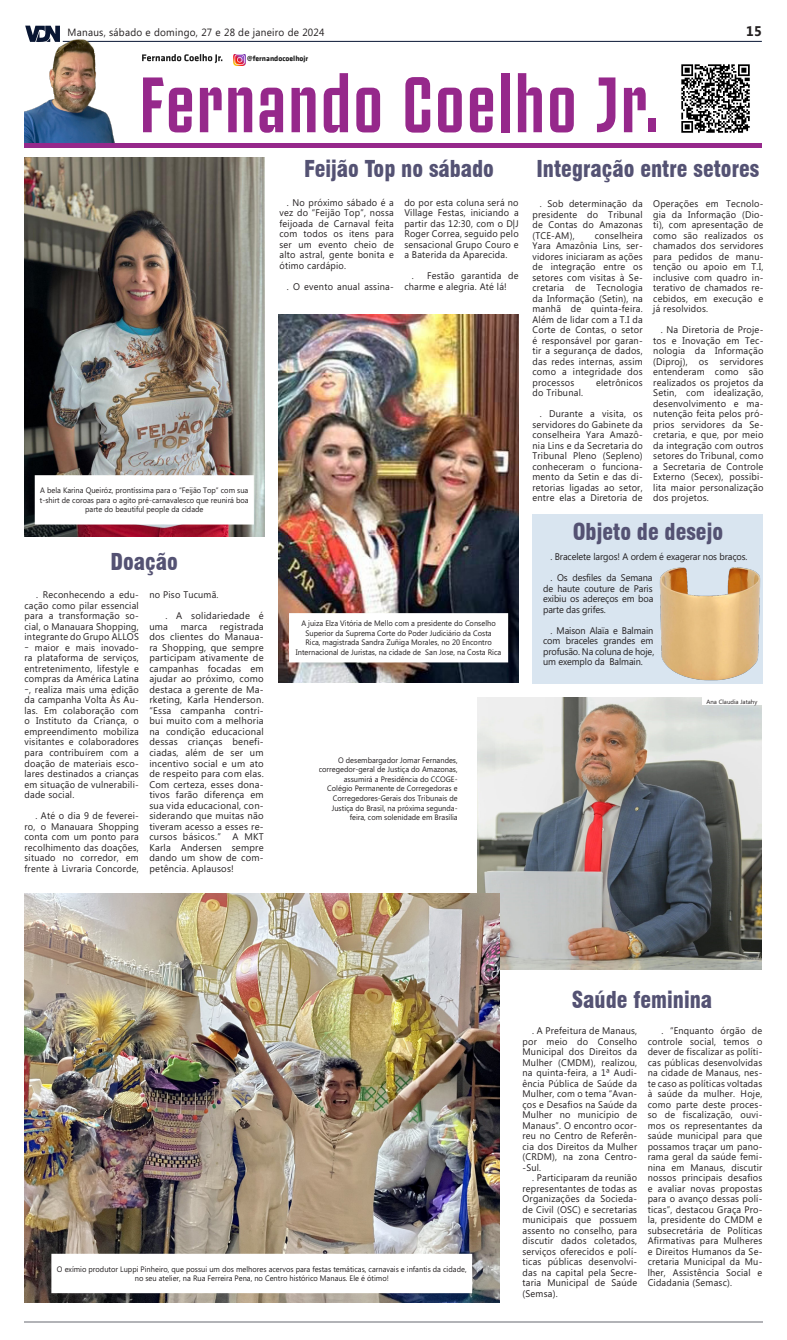
<style>
.page{position:relative;width:787px;height:1340px;background:#fff}
.page>*{position:absolute;margin:0;border:0;box-sizing:border-box;transform-origin:0 0}
.t1{font:700 78.75px "Juventus Fans";letter-spacing:.02em;color:#96288b;scale:.95 1}
.t2{font:900 condensed 22.75px "Swiss 721 BT";color:#545273;scale:.95 1}
.t3{font:700 14px "Microsoft Phags Pa";color:#231f20;scale:.95 1}
.t4{font:10.5px "Microsoft Phags Pa";letter-spacing:.025em;color:#231f20;scale:.95 1}
.t5{font:9.62px/10.5px "Microsoft Phags Pa";letter-spacing:.025em;color:#231f20;text-align:justify;scale:.95 1}
.t6{font:9.62px/10.5px "Microsoft Phags Pa";letter-spacing:.025em;color:#231f20}
.t7{font:9.62px/10.5px "Microsoft Phags Pa";letter-spacing:.025em;color:#231f20;text-align:justify;scale:.96 1}
.t8{font:9.62px "Microsoft Phags Pa";letter-spacing:-.01em;color:#231f20;scale:.95 1}
.t9{font:7.88px/9.6px "Microsoft Phags Pa";color:#231f20;text-align:center;scale:.95 1}
.t10{font:700 7.7px "MW Klavika Bd";color:#1c1c1c}
.t11{font:6.12px "Microsoft Phags Pa";color:#231f20}
</style>
<div class="page">
<hr style="left:63px;top:41px;width:698px;height:1px;background:#091634">
<svg style="left:25px;top:26px;width:35px;height:10px"></svg>
<hr style="left:25px;top:1321px;width:737px;height:1px;background:#b2b3b7">
<div style="left:532px;top:513px;width:231px;height:170px;background:#d9e5f0"></div>
<img style="left:25px;top:36px;width:97px;height:107px">
<svg style="left:142px;top:54px;width:80px;height:9px"></svg>
<svg style="left:233px;top:54px;width:12px;height:11px"></svg>
<div style="left:25px;top:143px;width:736px;height:5px;background:#96288b"></div>
<img style="left:681px;top:64px;width:69px;height:69px">
<img style="left:25px;top:158px;width:239px;height:378px">
<img style="left:279px;top:315px;width:239px;height:367px">
<img style="left:477px;top:697px;width:284px;height:272px">
<img style="left:25px;top:893px;width:474px;height:409px">
<div style="left:36px;top:477px;width:216px;height:46px;background:#fff"></div>
<div style="left:291px;top:615px;width:215px;height:45px;background:#fff"></div>
<div style="left:53px;top:1255px;width:417px;height:36px;background:#fff"></div>
<div style="left:51px;top:1253px;width:421px;height:40px;border:4px solid #fff"></div>
<img style="left:659px;top:568px;width:102px;height:113px">
<div style="left:701px;top:697px;width:60px;height:8px;background:#fff"></div>
<p class="t4" style="left:68px;top:25px;width:272px">Manaus, sábado e domingo, 27 e 28 de janeiro de 2024</p>
<p class="t3" style="left:746px;top:21px;width:18px">15</p>
<p class="t10" style="left:247px;top:53px;width:63px">@fernandocoelhojr</p>
<p class="t1" style="left:139px;top:49px;width:548px">Fernando Coelho Jr.</p>
<p class="t9" style="left:40px;top:485px;width:221px">A bela Karina Queiróz, prontíssima para o “Feijão Top” com sua t-shirt de coroas para o agito pré-carnavalesco que reunirá boa parte do beautiful people da cidade</p>
<p class="t2" style="left:110px;top:548px;width:72px">Doação</p>
<p class="t5" style="left:25px;top:589px;width:122px;text-indent:12px">. Reconhecendo a edu&shy;cação como pilar essencial para a transformação so&shy;cial, o Manauara Shopping, integrante do Grupo ALLOS</p>
<p class="t5" style="left:25px;top:642px;width:122px">– maior e mais inovado&shy;ra plataforma de serviços, entretenimento, lifestyle e compras da América Latina –, realiza mais uma edição da campanha Volta Às Au&shy;las. Em colaboração com o Instituto da Criança, o empreendimento mobiliza visitantes e colaboradores para contribuírem com a doação de materiais esco&shy;lares destinados a crianças em situação de vulnerabili&shy;dade social.</p>
<p class="t5" style="left:25px;top:810px;width:122px;text-indent:11px">. Até o dia 9 de feverei&shy;ro, o Manauara Shopping conta com um ponto para recolhimento das doações, situado no corredor, em frente à Livraria Concorde,</p>
<p class="t5" style="left:149px;top:589px;width:74px">no Piso Tucumã.</p>
<p class="t6" style="left:149px;top:610px;width:116px;text-indent:16px">. A solidariedade é uma</p>
<p class="t6" style="left:149px;top:621px;width:116px;text-align:justify;text-indent:70px">registrada dos clientes do Manaua&shy;ra Shopping, que sempre participam ativamente de campanhas focadas em ajudar ao próximo, como destaca a gerente de Ma&shy;rketing, Karla Henderson. “Essa campanha contri&shy;bui muito com a melhoria na condição educacional dessas crianças benefi&shy;ciadas, além de ser um incentivo social e um ato de respeito para com elas.<br>Com certeza, esses dona&shy;tivos farão diferença em sua vida educacional, con&shy;siderando que muitas não tiveram acesso a esses re&shy;cursos básicos.” A MKT Karla Andersen sempre dando um show de com&shy;petência. Aplausos!</p>
<p class="t6" style="left:181px;top:621px;width:28px">marca</p>
<p class="t2" style="left:304px;top:155px;width:201px">Feijão Top no sábado</p>
<p class="t5" style="left:279px;top:196px;width:122px;text-indent:7px">. No próximo sábado é a vez do “Feijão Top”, nossa feijoada de Carnaval feita com todos os itens para ser um evento cheio de alto astral, gente bonita e ótimo cardápio.</p>
<p class="t5" style="left:287px;top:280px;width:114px">. O evento anual assina-</p>
<p class="t5" style="left:404px;top:196px;width:122px">do por esta coluna será no Village Festas, iniciando a partir das 12:30, com o D|J Roger Correa, seguido pelo sensacional Grupo Couro e a Baterida da Aparecida.</p>
<p class="t5" style="left:411px;top:270px;width:4px">.</p>
<p class="t5" style="left:404px;top:270px;width:122px;text-indent:23px">Festão garantida de charme e alegria. Até lá!</p>
<p class="t9" style="left:296px;top:618px;width:218px">A juiza Elza Vitória de Mello com a presidente do Conselho Superior da Suprema Corte do Poder Judiciário da Costa<br>Rica, magistrada Sandra Zuñiga Morales, no 20 Encontro Internacional de Juristas, na cidade de San Jose, na Costa Rica</p>
<p class="t2" style="left:536px;top:155px;width:236px">Integração entre setores</p>
<p class="t5" style="left:532px;top:198px;width:117px;text-indent:7px">. Sob determinação da presidente do Tribunal de Contas do Amazonas (TCE-AM),</p>
<p class="t5" style="left:532px;top:229px;width:117px;text-indent:62px">conselheira Yara Amazônia Lins, ser&shy;vidores iniciaram as ações de integração entre os setores com visitas à Se&shy;cretaria de Tecnologia da Informação (Setin), na manhã de quinta-feira.<br>Além de lidar com a T.I da Corte de Contas, o setor é responsável por garan&shy;tir a segurança de dados, das redes internas, assim como a integridade dos processos</p>
<p class="t5" style="left:596px;top:376px;width:51px">eletrônicos</p>
<p class="t5" style="left:532px;top:387px;width:55px">do Tribunal.</p>
<p class="t5" style="left:532px;top:408px;width:117px;text-indent:7px">. Durante a visita, os servidores do Gabinete da conselheira Yara Amazô&shy;nia Lins e da Secretaria do Tribunal Pleno (Sepleno) conheceram o funciona&shy;mento da Setin e das di&shy;retorias ligadas ao setor, entre elas a Diretoria de</p>
<p class="t5" style="left:653px;top:198px;width:117px">Operações em Tecnolo&shy;gia da Informação (Dio&shy;ti), com apresentação de como são realizados os chamados dos servidores para pedidos de manu&shy;tenção ou apoio em T.I, inclusive com quadro in&shy;terativo de chamados re&shy;cebidos, em execução e já resolvidos.</p>
<p class="t7" style="left:653px;top:324px;width:116px;text-indent:7px">. Na Diretoria de Proje&shy;tos e Inovação em Tec&shy;nologia da Informação (Diproj), os servidores entenderam como são realizados os projetos da Setin, com idealização, desenvolvimento e ma&shy;nutenção feita pelos pró&shy;prios servidores da Se&shy;cretaria, e que, por meio da integração com outros setores do Tribunal, como a Secretaria de Controle Externo (Secex), possibi&shy;lita maior personalização dos projetos.</p>
<p class="t2" style="left:572px;top:518px;width:160px">Objeto de desejo</p>
<p class="t8" style="left:550px;top:550px;width:209px">. Bracelete largos! A ordem é exagerar nos braços.</p>
<p class="t5" style="left:543px;top:572px;width:118px;text-indent:7px">. Os desfiles da Semana de haute couture de Paris exibiu os adereços em boa parte das grifes.</p>
<p class="t5" style="left:543px;top:624px;width:118px;text-indent:7px">. Maison Alaïa e Balmain com braceles grandes em profusão. Na coluna de hoje, um exemplo da Balmain.</p>
<p class="t11" style="left:706px;top:697px;width:52px">Ana Claudia Jatahy</p>
<p class="t9" style="left:318px;top:754px;width:148px;text-align:right">O desembargador Jomar Fernandes, corregedor-geral de Justiça do Amazonas, assumirá a Presidência do CCOGE-Colégio Permanente de Corregedoras e Corregedores-Gerais dos Tribunais de Justiça do Brasil, na próxima segunda&shy;feira, com solenidade em Brasília</p>
<p class="t2" style="left:571px;top:986px;width:149px">Saúde feminina</p>
<p class="t9" style="left:57px;top:1263px;width:432px">O exímio produtor Luppi Pinheiro, que possui um dos melhores acervos para festas temáticas, carnavais e infantis da cidade, no seu atelier, na Rua Ferreira Pena, no Centro histórico Manaus. Ele é ótimo!</p>
<p class="t5" style="left:522px;top:1025px;width:122px;text-indent:10px">. A Prefeitura de Manaus, por meio do Conselho Municipal dos Direitos da Mulher (CMDM), realizou, na quinta-feira, a 1ª Audi&shy;ência Pública de Saúde da Mulher, com o tema “Avan&shy;ços e Desafios na Saúde da Mulher no município de Manaus”. O encontro ocor&shy;reu no Centro de Referên&shy;cia dos Direitos da Mulher (CRDM), na zona Centro--Sul.</p>
<p class="t5" style="left:522px;top:1172px;width:122px;text-indent:10px">. Participaram da reunião representantes de todas as Organizações da Socieda&shy;de Civil (OSC) e secretarias municipais que possuem assento no conselho, para discutir dados coletados, serviços oferecidos e polí&shy;ticas públicas desenvolvi&shy;das na capital pela Secre&shy;taria Municipal de Saúde (Semsa).</p>
<p class="t5" style="left:647px;top:1025px;width:122px;text-indent:14px">. “Enquanto órgão de controle social, temos o dever de fiscalizar as políti&shy;cas públicas desenvolvidas na cidade de Manaus, nes&shy;te caso as políticas voltadas à saúde da mulher. Hoje, como parte deste proces&shy;so de fiscalização, ouvi&shy;mos os representantes da saúde municipal para que possamos traçar um pano&shy;rama geral da saúde femi&shy;nina em Manaus, discutir nossos principais desafios e avaliar novas propostas para o avanço dessas polí&shy;ticas”, destacou Graça Pro&shy;la, presidente do CMDM e subsecretária de Políticas Afirmativas para Mulheres e Direitos Humanos da Se&shy;cretaria Municipal da Mu&shy;lher, Assistência Social e Cidadania (Semasc).</p>
</div>
